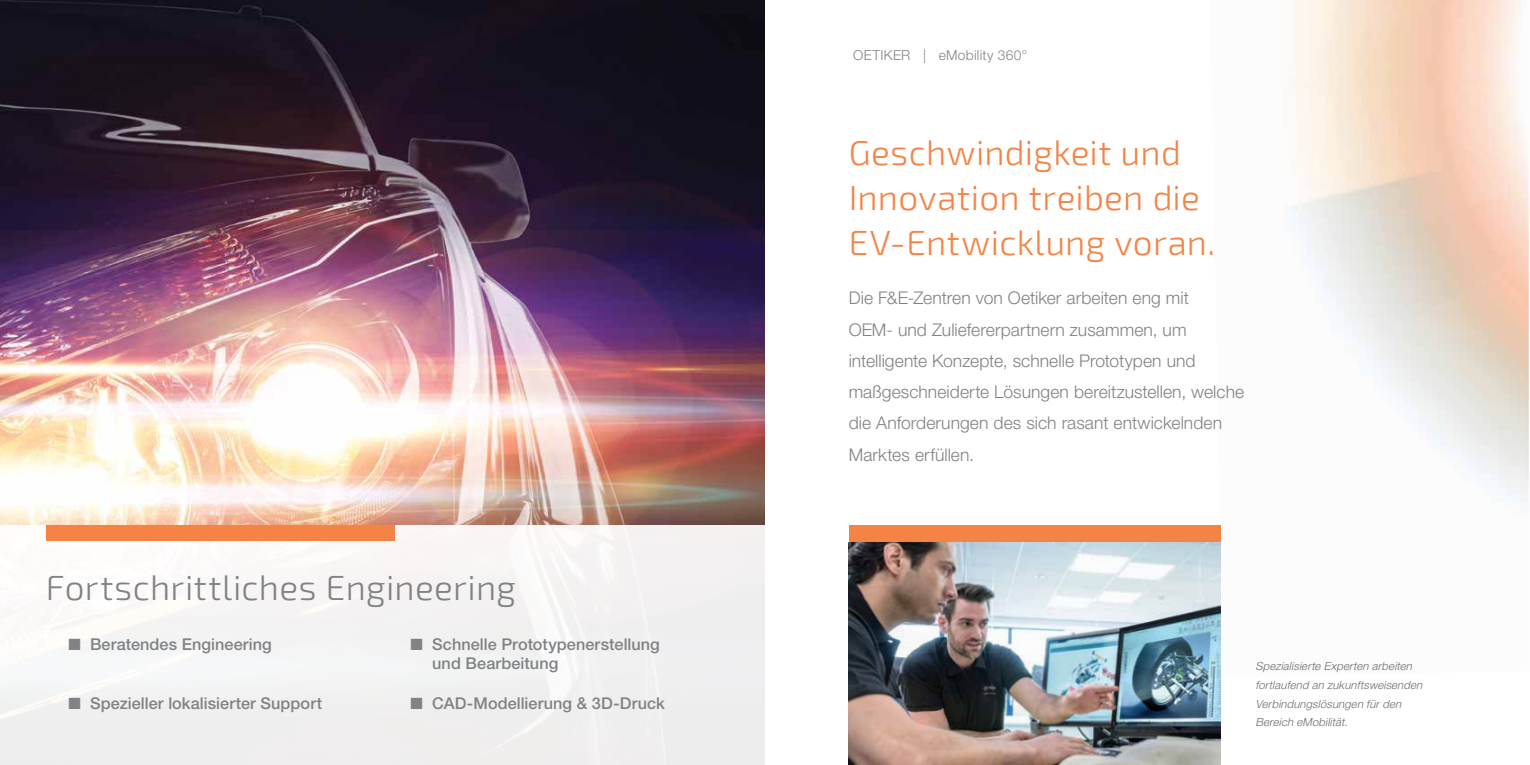
<style>
.page{position:relative;width:1530px;height:765px;background:#fff}
.page>*{position:absolute;margin:0;border:0;box-sizing:border-box;transform-origin:0 0}
.t1{font:300 35px/45px "Exo 2";letter-spacing:.01em;color:#f58345}
.t2{font:300 35px "Exo 2";letter-spacing:.01em;color:#808285}
.t3{font:300 17.5px/31.2px "Helvetica Neue LTW1 G";letter-spacing:.005em;color:#808285}
.t4{font:500 16.25px/19.5px "Helvetica Neue LTW1 G";letter-spacing:.005em;color:#808285}
.t5{font:300 13.75px "Helvetica Neue LTW1 G";letter-spacing:.02em;color:#808285}
.t6{font:italic 300 11.25px/18.8px "Helvetica Neue LTW1 G";color:#6d6e71}
</style>
<div class="page">
<img style="left:0;top:0;width:765px;height:526px">
<img style="left:0;top:526px;width:765px;height:239px">
<img style="left:1212px;top:85px;width:317px;height:592px">
<div style="left:849px;top:526px;width:371px;height:40px;background:#f58345"></div>
<div style="left:46px;top:526px;width:348px;height:15px;background:#f58345"></div>
<img style="left:849px;top:543px;width:371px;height:222px">
<h1 class="t2" style="left:46px;top:564px;width:471px">Fortschrittliches Engineering</h1>
<p class="t4" style="left:68px;top:634px;width:205px">■ Beratendes Engineering</p>
<p class="t4" style="left:68px;top:694px;width:255px">■ Spezieller lokalisierter Support</p>
<p class="t4" style="left:432px;top:634px;width:229px;text-indent:-22px">■ Schnelle Prototypenerstellung und Bearbeitung</p>
<p class="t4" style="left:411px;top:694px;width:256px">■ CAD-Modellierung &amp; 3D-Druck</p>
<p class="t5" style="left:853px;top:47px;width:176px">OETIKER | eMobility 360°</p>
<h1 class="t1" style="left:849px;top:129px;width:368px">Geschwindigkeit und<br>Innovation treiben die<br>EV-Entwicklung voran.</h1>
<p class="t3" style="left:849px;top:282px;width:397px">Die F&amp;E‑Zentren von Oetiker arbeiten eng mit<br>OEM‑ und Zuliefererpartnern zusammen, um intelligente Konzepte, schnelle Prototypen und maßgeschneiderte Lösungen bereitzustellen, welche die Anforderungen des sich rasant entwickelnden Marktes erfüllen.</p>
<p class="t6" style="left:1255px;top:657px;width:171px">Spezialisierte Experten arbeiten fortlaufend an zukunftsweisenden<br>Verbindungslösungen fürden<br>Bereich eMobilität.</p>
</div>
